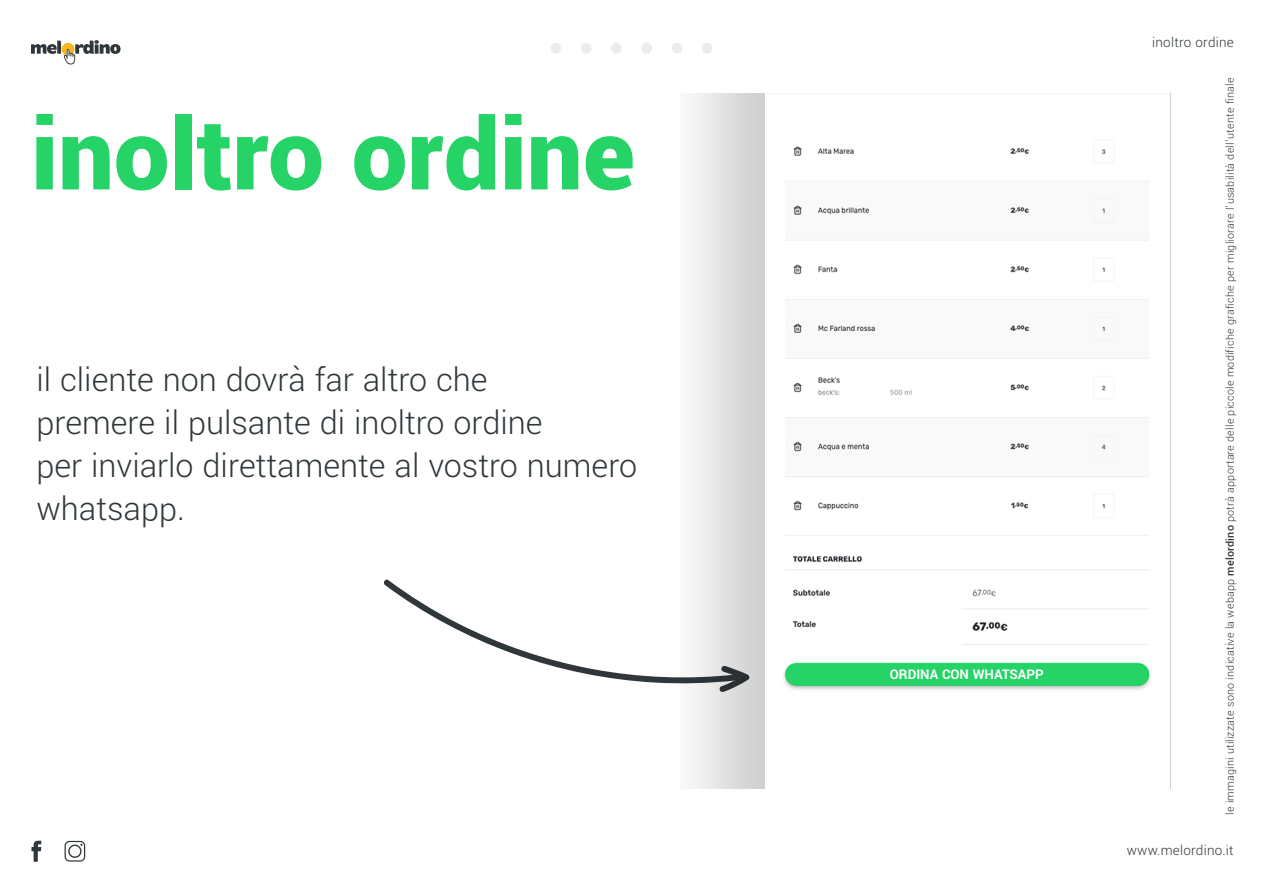
<style>
.page{position:relative;width:1263px;height:893px;background:#fff}
.page>*{position:absolute;margin:0;border:0;box-sizing:border-box;transform-origin:0 0}
.t1{font:900 109.95px "Yantramanav";color:#25d366}
.t2{font:300 36px/43.2px "Yantramanav";color:#30373b}
.t3{font:300 15px "Yantramanav";letter-spacing:.015em;color:#30373b}
.t4{font:700 14.85px "Yantramanav";color:#fff}
.t5{font:300 12px "Yantramanav";letter-spacing:.015em;color:#30373b}
.s1{font-weight:500}
</style>
<div class="page">
<svg style="left:31px;top:841px;width:10px;height:21px"></svg>
<svg style="left:65px;top:841px;width:20px;height:20px"></svg>
<div style="left:550px;top:43px;width:11px;height:11px;background:#ececec;border-radius:50%"></div>
<div style="left:581px;top:43px;width:10px;height:11px;background:#ececec;border-radius:50%"></div>
<div style="left:611px;top:43px;width:11px;height:11px;background:#ececec;border-radius:50%"></div>
<div style="left:641px;top:43px;width:11px;height:11px;background:#ececec;border-radius:50%"></div>
<div style="left:672px;top:43px;width:10px;height:11px;background:#ececec;border-radius:50%"></div>
<div style="left:702px;top:43px;width:11px;height:11px;background:#ececec;border-radius:50%"></div>
<svg style="left:31px;top:40px;width:90px;height:24px"></svg>
<svg style="left:383px;top:579px;width:298px;height:105px"></svg>
<img style="left:681px;top:94px;width:490px;height:695px">
<div style="left:883px;top:666px;width:153px;height:17px;background:#25d366;border-radius:9px"></div>
<h1 class="t1" style="left:31px;top:86px;width:605px">inoltro ordine</h1>
<h2 class="t2" style="left:36px;top:358px;width:602px">il cliente non dovrà far altro che<br>premere il pulsante di inoltro ordine<br>per inviarlo direttamente al vostro numero whatsapp.</h2>
<p class="t4" style="left:890px;top:665px;width:156px">ORDINA CON WHATSAPP</p>
<p class="t3" style="left:1152px;top:33px;width:83px">inoltro ordine</p>
<p class="t5" style="left:1223px;top:815px;width:739px;rotate:-90deg">le immagini utilizzate sono indicative la webapp <span class="s1">melordino</span> potrà apportare delle piccole modifiche grafiche per migliorare l’usabilità dell’utente finale</p>
<p class="t3" style="left:1127px;top:841px;width:108px">www.melordino.it</p>
</div>
